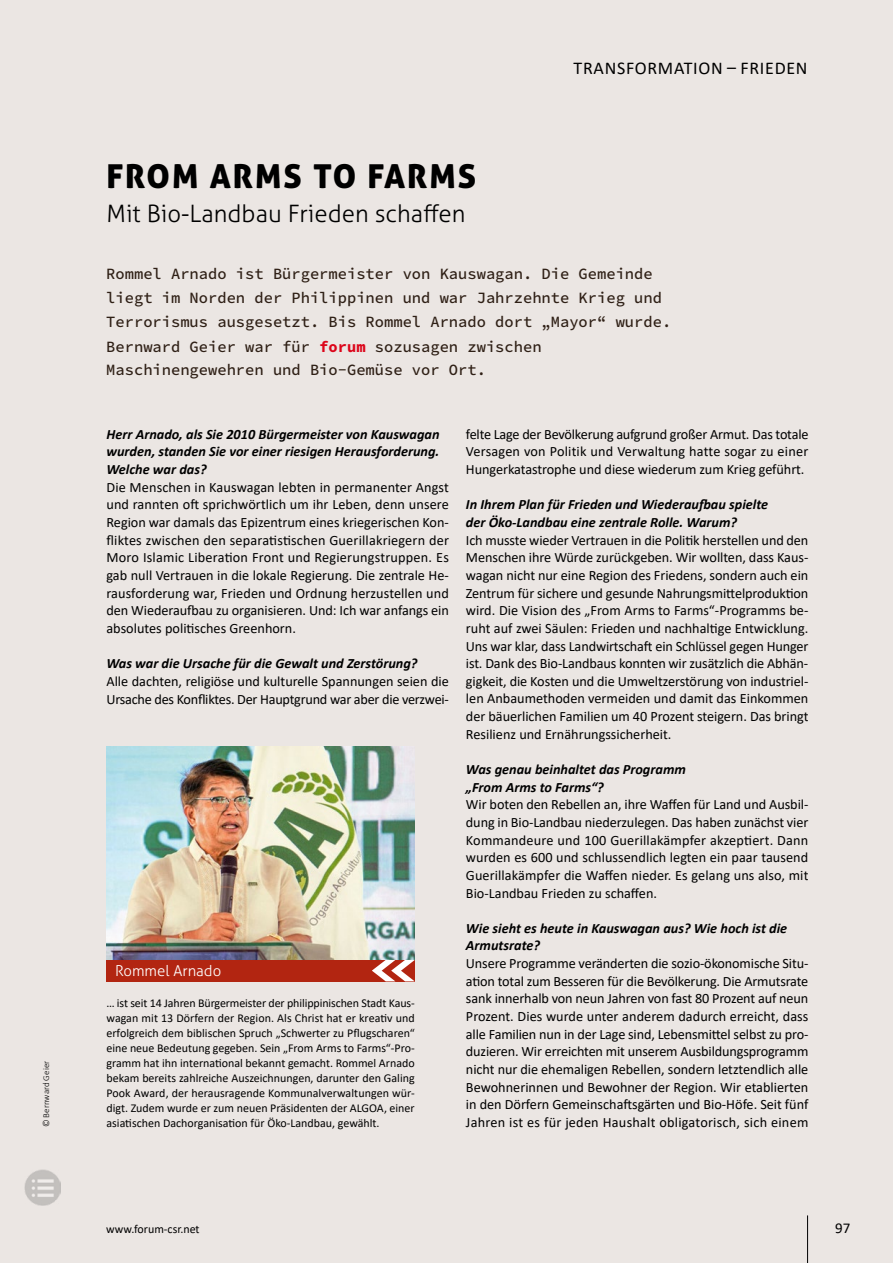
<style>
.page{position:relative;width:893px;height:1263px;background:#ebe6e3}
.page>*{position:absolute;margin:0;border:0;box-sizing:border-box;transform-origin:0 0}
.t1{font:33px "Aller Display";letter-spacing:.06em;color:#000}
.t2{font:300 24px "Aller";color:#000}
.t3{font:18px "Calibri";letter-spacing:.04em;color:#000}
.t4{font:15.75px/24px "Source Code Variable";color:#2f2016}
.t5{font:300 15px "Aller";color:#fff}
.t6{font:15px "Calibri";color:#000}
.t7{font:14.25px/17.7px "Calibri";color:#000;text-align:justify}
.t8{font:italic 700 14.25px/17.7px "Calibri";color:#000}
.t9{font:12px/15px "Calibri";color:#000;text-align:justify}
.t10{font:300 9px "Calibri";color:#000}
.s1{color:#dc051a}
</style>
<div class="page">
<img style="left:107px;top:747px;width:308px;height:213px">
<div style="left:106px;top:960px;width:309px;height:21px;background:#b22511"></div>
<svg style="left:372px;top:960px;width:43px;height:21px"></svg>
<hr style="left:807px;top:1215px;width:1px;height:48px;background:#000">
<img style="left:25px;top:1169px;width:35px;height:36px">
<p class="t10" style="left:41px;top:1127px;width:68px;rotate:-90deg">© Bernward Geier</p>
<h1 class="t1" style="left:106px;top:155px;width:372px">FROM ARMS TO FARMS</h1>
<h2 class="t2" style="left:106px;top:199px;width:360px">Mit Bio-Landbau Frieden schaffen</h2>
<p class="t3" style="left:574px;top:55px;width:235px">TRANSFORMATION – FRIEDEN</p>
<p class="t4" style="left:106px;top:263px;width:566px">Rommel Arnado ist Bürgermeister von Kauswagan. Die Gemeinde liegt im Norden der Philippinen und war Jahrzehnte Krieg und Terrorismus ausgesetzt. Bis Rommel Arnado dort „Mayor“ wurde.<br>Bernward Geier war für <span class="s1">forum</span> sozusagen zwischen Maschinengewehren und Bio-Gemüse vor Ort.</p>
<p class="t8" style="left:106px;top:425px;width:335px;text-align:justify">Herr Arnado, als Sie 2010 Bürgermeister von Kauswagan wurden, standen Sie vor einer riesigen Herausforderung.<br>Welche war das?</p>
<p class="t7" style="left:106px;top:478px;width:344px">Die Menschen in Kauswagan lebten in permanenter Angst und rannten oft sprichwörtlich um ihr Leben, denn unsere Region war damals das Epizentrum eines kriegerischen Kon&shy;fliktes zwischen den separatistischen Guerillakriegern der Moro Islamic Liberation Front und Regierungstruppen. Es gab null Vertrauen in die lokale Regierung. Die zentrale He&shy;rausforderung war, Frieden und Ordnung herzustellen und den Wiederaufbau zu organisieren. Und: Ich war anfangs ein absolutes politisches Greenhorn.</p>
<p class="t8" style="left:106px;top:654px;width:313px">Was war die Ursache für die Gewalt und Zerstörung?</p>
<p class="t7" style="left:106px;top:672px;width:344px">Alle dachten, religiöse und kulturelle Spannungen seien die<br>Ursache des Konfliktes. Der Hauptgrund war aber die verzwei-</p>
<p class="t5" style="left:115px;top:962px;width:108px">Rommel Arnado</p>
<p class="t9" style="left:106px;top:995px;width:310px">… ist seit 14 Jahren Bürgermeister der philippinischen Stadt Kaus&shy;wagan mit 13 Dörfern der Region. Als Christ hat er kreativ und erfolgreich dem biblischen Spruch „Schwerter zu Pflugscharen“ eine neue Bedeutung gegeben. Sein „From Arms to Farms“-Pro&shy;gramm hat ihn international bekannt gemacht. Rommel Arnado bekam bereits zahlreiche Auszeichnungen, darunter den Galing Pook Award, der herausragende Kommunalverwaltungen wür&shy;digt. Zudem wurde er zum neuen Präsidenten der ALGOA, einer asiatischen Dachorganisation für Öko-Landbau, gewählt.</p>
<p class="t7" style="left:466px;top:425px;width:344px">felte Lage der Bevölkerung aufgrund großer Armut. Das totale Versagen von Politik und Verwaltung hatte sogar zu einer Hungerkatastrophe und diese wiederum zum Krieg geführt.</p>
<p class="t8" style="left:466px;top:495px;width:304px">In Ihrem Plan für Frieden und Wiederaufbau spielte der Öko-Landbau eine zentrale Rolle. Warum?</p>
<p class="t7" style="left:466px;top:531px;width:344px">Ich musste wieder Vertrauen in die Politik herstellen und den Menschen ihre Würde zurückgeben. Wir wollten, dass Kaus&shy;wagan nicht nur eine Region des Friedens, sondern auch ein Zentrum für sichere und gesunde Nahrungsmittelproduktion wird. Die Vision des „From Arms to Farms“-Programms be&shy;ruht auf zwei Säulen: Frieden und nachhaltige Entwicklung.<br>Uns war klar, dass Landwirtschaft ein Schlüssel gegen Hunger ist. Dank des Bio-Landbaus konnten wir zusätzlich die Abhän&shy;gigkeit, die Kosten und die Umweltzerstörung von industriel&shy;len Anbaumethoden vermeiden und damit das Einkommen der bäuerlichen Familien um 40 Prozent steigern. Das bringt Resilienz und Ernährungssicherheit.</p>
<p class="t8" style="left:466px;top:760px;width:221px">Was genau beinhaltet das Programm „From Arms to Farms“?</p>
<p class="t7" style="left:466px;top:795px;width:344px">Wir boten den Rebellen an, ihre Waffen für Land und Ausbil&shy;dung in Bio-Landbau niederzulegen. Das haben zunächst vier Kommandeure und 100 Guerillakämpfer akzeptiert. Dann wurden es 600 und schlussendlich legten ein paar tausend Guerillakämpfer die Waffen nieder. Es gelang uns also, mit Bio-Landbau Frieden zu schaffen.</p>
<p class="t8" style="left:466px;top:918px;width:323px">Wie sieht es heute in Kauswagan aus? Wie hoch ist die<br>Armutsrate?</p>
<p class="t7" style="left:466px;top:954px;width:344px">Unsere Programme veränderten die sozio-ökonomische Situ&shy;ation total zum Besseren für die Bevölkerung. Die Armutsrate sank innerhalb von neun Jahren von fast 80 Prozent auf neun Prozent. Dies wurde unter anderem dadurch erreicht, dass alle Familien nun in der Lage sind, Lebensmittel selbst zu pro&shy;duzieren. Wir erreichten mit unserem Ausbildungsprogramm nicht nur die ehemaligen Rebellen, sondern letztendlich alle Bewohnerinnen und Bewohner der Region. Wir etablierten in den Dörfern Gemeinschaftsgärten und Bio-Höfe. Seit fünf Jahren ist es für jeden Haushalt obligatorisch, sich einem</p>
<p class="t9" style="left:106px;top:1221px;width:95px">www.forum-csr.net</p>
<p class="t6" style="left:835px;top:1218px;width:17px">97</p>
</div>
